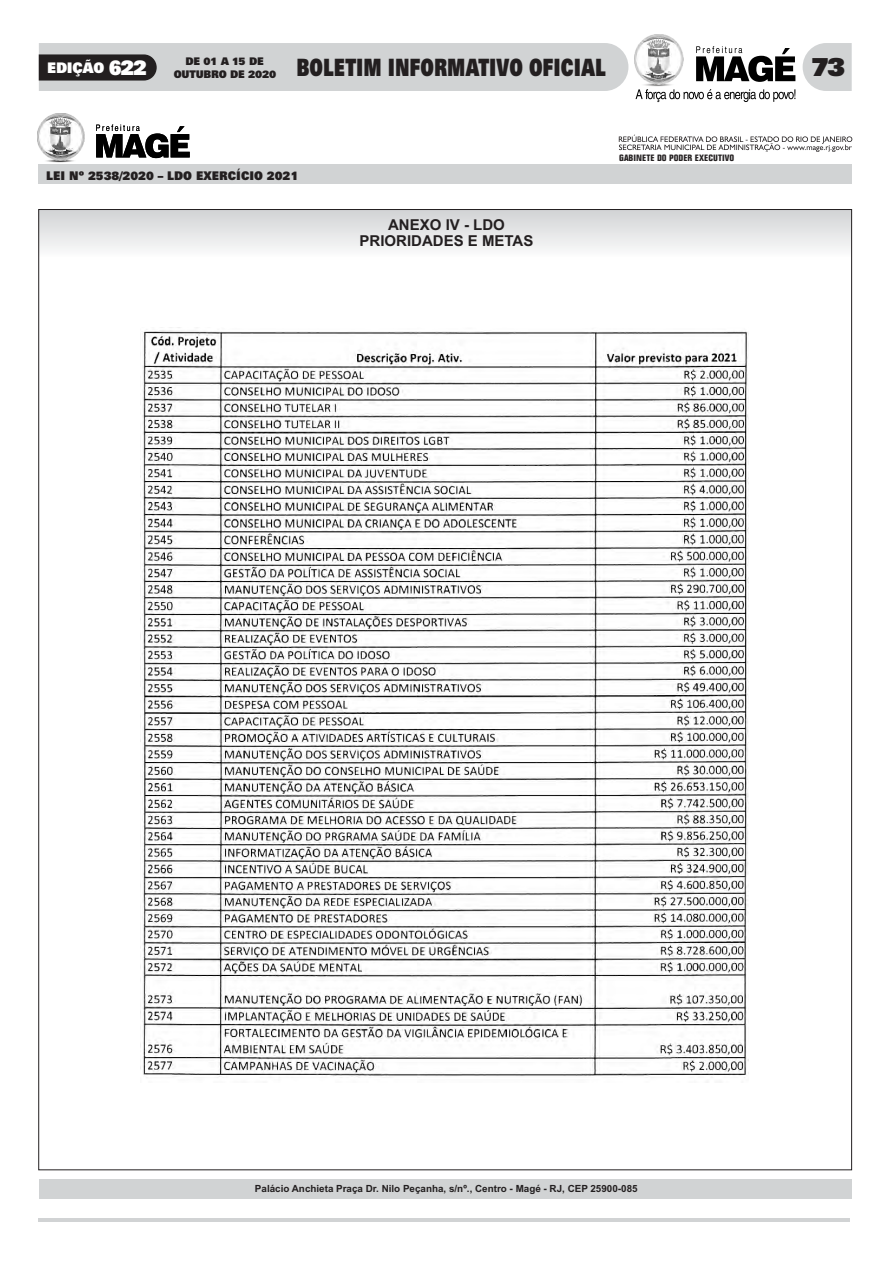
<style>
.page{position:relative;width:893px;height:1263px;background:#fff}
.page>*{position:absolute;margin:0;border:0;box-sizing:border-box;transform-origin:0 0}
.t1{font:900 25.65px "Zurich BT";color:#231f20}
.t2{font:900 24px "Zurich BT";color:#231f20;scale:.71 1}
.t3{font:700 15px/16.8px "Arial";color:#231f20;text-align:center}
.t4{font:900 14.7px "Zurich BT";letter-spacing:-.025em;color:#fff;scale:.94 1}
.t5{font:900 12px "Zurich BT";color:#231f20;scale:.93 1}
.t6{font:900 10.5px "Zurich BT";letter-spacing:-.02em;color:#231f20;scale:.96 1}
.t7{font:700 9.9px "Arial";color:#231f20}
.t8{font:700 condensed 9px "Folio BT";color:#231f20;scale:1.19 1}
.s1{font-size:20.7px}
</style>
<div class="page">
<img style="left:140px;top:327px;width:609px;height:756px">
<svg style="left:803px;top:43px;width:49px;height:48px;background:#d5d7d8"></svg>
<svg style="left:635px;top:46px;width:160px;height:56px"></svg>
<img style="left:634px;top:35px;width:50px;height:50px">
<svg style="left:39px;top:43px;width:589px;height:48px;background:#bfc0c1"></svg>
<hr style="left:38px;top:1218px;width:812px;height:4px;background:#d1d3d4">
<div style="left:39px;top:209px;width:813px;height:48px;background:linear-gradient(to bottom,#d1d2d4,#fbfbfb)"></div>
<img style="left:38px;top:114px;width:46px;height:44px">
<svg style="left:46px;top:158px;width:28px;height:5px"></svg>
<svg style="left:96px;top:124px;width:94px;height:34px"></svg>
<div style="left:39px;top:165px;width:813px;height:19px;background:#d1d3d4"></div>
<div style="left:39px;top:1179px;width:813px;height:20px;background:#d1d3d4"></div>
<svg style="left:619px;top:135px;width:233px;height:17px"></svg>
<p class="t6" style="left:186px;top:57px;width:83px">DE 01 A 15 DE</p>
<h3 class="t4" style="left:47px;top:62px;width:107px">EDIÇÃO <span class="s1">622</span></h3>
<p class="t6" style="left:174px;top:70px;width:108px">OUTUBRO DE 2020</p>
<h2 class="t2" style="left:296px;top:58px;width:437px">BOLETIM INFORMATIVO OFICIAL</h2>
<h1 class="t1" style="left:811px;top:56px;width:36px">73</h1>
<p class="t8" style="left:619px;top:154px;width:98px">GABINETE DO PODER EXECUTIVO</p>
<p class="t5" style="left:46px;top:171px;width:273px">LEI Nº 2538/2020 – LDO EXERCÍCIO 2021</p>
<h3 class="t3" style="left:360px;top:217px;width:175px">ANEXO IV - LDO<br>PRIORIDADES E METAS</h3>
<p class="t7" style="left:255px;top:1185px;width:384px">Palácio Anchieta Praça Dr. Nilo Peçanha, s/nº., Centro - Magé - RJ, CEP 25900-085</p>
</div>
